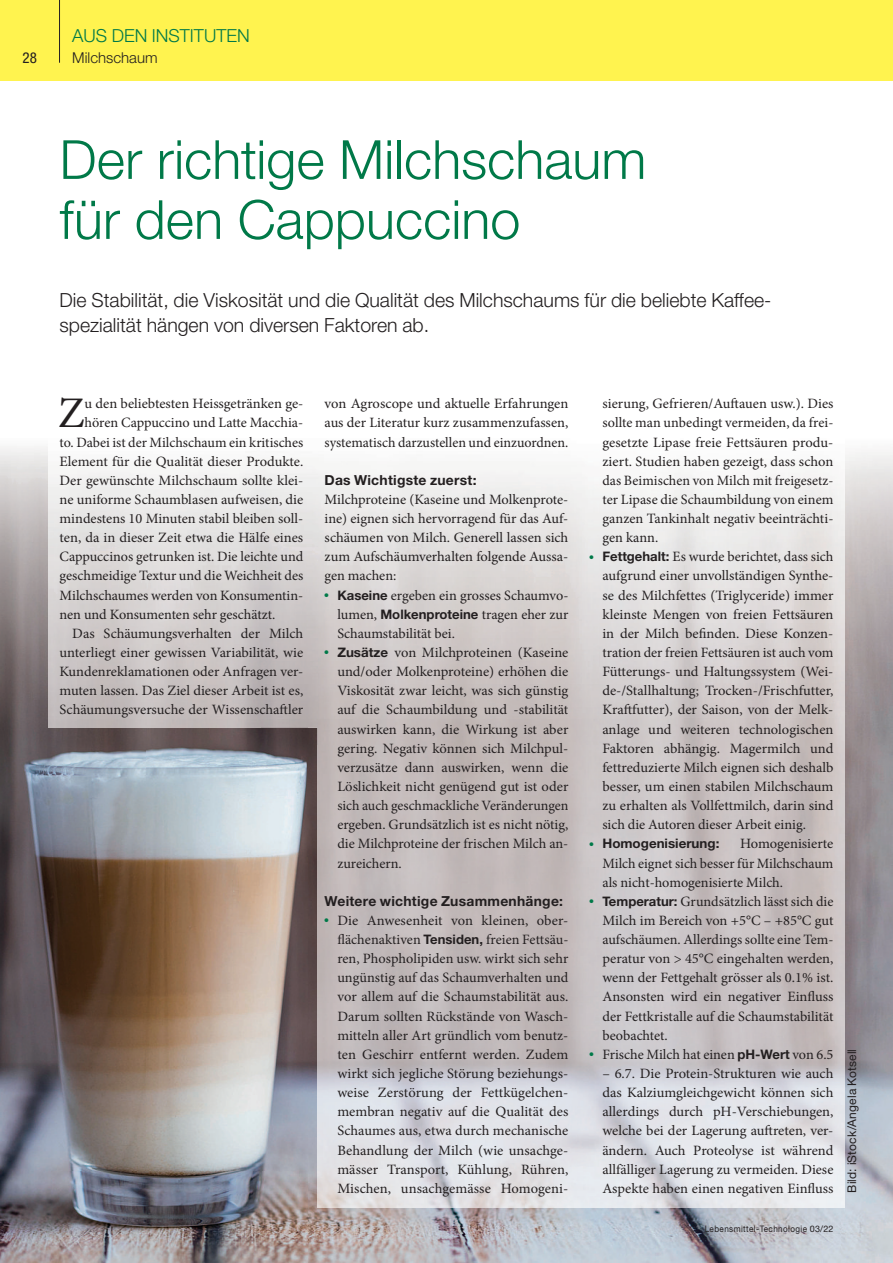
<style>
.page{position:relative;width:893px;height:1263px;background:#fff}
.page>*{position:absolute;margin:0;border:0;box-sizing:border-box;transform-origin:0 0}
.t1{font:300 54px/60px "Helvetica Neue LT Std";color:#007948}
.t2{font:43.65px "Minion Pro";color:#231f20}
.t3{font:300 19.5px/25.5px "Helvetica Neue LT Std";color:#231f20}
.t4{font:300 18px "Helvetica Neue LT Std";color:#007948}
.t5{font:300 15px "Helvetica Neue LT Std";color:#231f20}
.t6{font:condensed 15px "Helvetica Neue LT Std";color:#231f20}
.t7{font:14.25px/19.2px "Minion Pro";color:#231f20;text-align:justify}
.t8{font:700 13.8px "Helvetica Neue LT Std";letter-spacing:.02em;color:#231f20}
.t9{font:700 13.2px "Helvetica Neue LT Std";color:#231f20}
.t10{font:12px "Helvetica Neue LT Std";letter-spacing:.015em;color:#231f20}
.t11{font:9px "Helvetica Neue LT Std";letter-spacing:.05em;color:#231f20;scale:.9 1}
.s1{font-family:"Helvetica Neue LT Std";font-weight:700;font-size:13.2px}
</style>
<div class="page">
<div style="left:0;top:0;width:893px;height:81px;background:#fff34f"></div>
<img style="left:0;top:446px;width:49px;height:254px">
<img style="left:844px;top:452px;width:49px;height:562px">
<img style="left:0;top:700px;width:147px;height:471px">
<img style="left:147px;top:728px;width:160px;height:443px">
<img style="left:307px;top:746px;width:53px;height:517px">
<img style="left:840px;top:1014px;width:53px;height:249px">
<img style="left:0;top:1171px;width:307px;height:92px">
<img style="left:360px;top:1207px;width:480px;height:56px">
<img style="left:261px;top:592px;width:424px;height:154px">
<img style="left:317px;top:746px;width:368px;height:461px">
<hr style="left:59px;top:0;width:1px;height:63px;background:#231f20">
<p class="t6" style="left:23px;top:49px;width:16px">28</p>
<p class="t4" style="left:72px;top:24px;width:179px">AUS DEN INSTITUTEN</p>
<p class="t5" style="left:72px;top:48px;width:87px">Milchschaum</p>
<h1 class="t1" style="left:60px;top:129px;width:588px">Der richtige Milchschaum für den Cappuccino</h1>
<h3 class="t3" style="left:60px;top:287px;width:713px">Die Stabilität, die Viskosität und die Qualität des Milchschaums für die beliebte Kaffee&shy;spezialität hängen von diversen Faktoren ab.</h3>
<h2 class="t2" style="left:58px;top:387px;width:28px">Z</h2>
<p class="t7" style="left:85px;top:394px;width:220px">u den beliebtesten Heissgetränken ge-</p>
<p class="t7" style="left:85px;top:413px;width:220px">hören Cappuccino und Latte Macchia-</p>
<p class="t7" style="left:60px;top:432px;width:245px">to. Dabei ist der Milchschaum ein kritisches</p>
<p class="t7" style="left:60px;top:451px;width:245px">Element für die Qualität dieser Produkte.</p>
<p class="t7" style="left:60px;top:470px;width:245px">Der gewünschte Milchschaum sollte klei-</p>
<p class="t7" style="left:60px;top:489px;width:245px">ne uniforme Schaumblasen aufweisen, die</p>
<p class="t7" style="left:60px;top:508px;width:245px">mindestens 10 Minuten stabil bleiben soll-</p>
<p class="t7" style="left:60px;top:528px;width:245px">ten, da in dieser Zeit etwa die Hälfe eines</p>
<p class="t7" style="left:60px;top:547px;width:245px">Cappuccinos getrunken ist. Die leichte und</p>
<p class="t7" style="left:60px;top:566px;width:245px">geschmeidige Textur und die Weichheit des</p>
<p class="t7" style="left:60px;top:585px;width:245px">Milchschaumes werden von Konsumentin-</p>
<p class="t7" style="left:60px;top:604px;width:217px">nen und Konsumenten sehr geschätzt.</p>
<p class="t7" style="left:72px;top:623px;width:233px">Das Schäumungsverhalten der Milch</p>
<p class="t7" style="left:60px;top:642px;width:245px">unterliegt einer gewissen Variabilität, wie</p>
<p class="t7" style="left:60px;top:662px;width:245px">Kundenreklamationen oder Anfragen ver-</p>
<p class="t7" style="left:60px;top:681px;width:245px">muten lassen. Das Ziel dieser Arbeit ist es,</p>
<p class="t7" style="left:60px;top:700px;width:245px">Schäumungsversuche der Wissenschaftler</p>
<p class="t7" style="left:325px;top:394px;width:245px">von Agroscope und aktuelle Erfahrungen aus der Literatur kurz zusammenzufassen, systematisch darzustellen und einzuordnen.</p>
<p class="t8" style="left:325px;top:471px;width:154px">Das Wichtigste zuerst:</p>
<p class="t7" style="left:325px;top:489px;width:245px">Milchproteine (Kaseine und Molkenprote&shy;ine) eignen sich hervorragend für das Auf&shy;schäumen von Milch. Generell lassen sich zum Aufschäumverhalten folgende Aussa&shy;gen machen:</p>
<p class="t7" style="left:337px;top:585px;width:233px;text-indent:-13px"><sup>●</sup> <span class="s1">Kaseine</span> ergeben ein grosses Schaumvo&shy;lumen, <span class="s1">Molkenproteine</span> tragen eher zur Schaumstabilität bei.</p>
<p class="t7" style="left:337px;top:642px;width:233px;text-indent:-13px"><sup>●</sup> <span class="s1">Zusätze</span> von Milchproteinen (Kaseine und/oder Molkenproteine) erhöhen die Viskosität zwar leicht, was sich günstig auf die Schaumbildung und -stabilität auswirken kann, die Wirkung ist aber gering. Negativ können sich Milchpul&shy;verzusätze dann auswirken, wenn die Löslichkeit nicht genügend gut ist oder sich auch geschmackliche Veränderungen ergeben. Grundsätzlich ist es nicht nötig, die Milchproteine der frischen Milch an&shy;zureichern.</p>
<p class="t8" style="left:325px;top:892px;width:240px">Weitere wichtige Zusammenhänge:</p>
<p class="t7" style="left:337px;top:910px;width:233px;text-indent:-13px"><sup>●</sup> Die Anwesenheit von kleinen, ober&shy;flächenaktiven <span class="s1">Tensiden,</span> freien Fettsäu&shy;ren, Phospholipiden usw. wirkt sich sehr ungünstig auf das Schaumverhalten und vor allem auf die Schaumstabilität aus.<br>Darum sollten Rückstände von Wasch&shy;mitteln aller Art gründlich vom benutz&shy;ten Geschirr entfernt werden. Zudem wirkt sich jegliche Störung beziehungs&shy;weise Zerstörung der Fettkügelchen&shy;membran negativ auf die Qualität des Schaumes aus, etwa durch mechanische Behandlung der Milch (wie unsachge&shy;mässer Transport, Kühlung, Rühren, Mischen, unsachgemässe Homogeni-</p>
<p class="t7" style="left:602px;top:394px;width:233px">sierung, Gefrieren/Auftauen usw.). Dies sollte man unbedingt vermeiden, da frei&shy;gesetzte Lipase freie Fettsäuren produ&shy;ziert. Studien haben gezeigt, dass schon das Beimischen von Milch mit freigesetz&shy;ter Lipase die Schaumbildung von einem ganzen Tankinhalt negativ beeinträchti&shy;gen kann.</p>
<p class="t7" style="left:602px;top:547px;width:233px;text-indent:-13px"><sup>●</sup> <span class="s1">Fettgehalt:</span> Es wurde berichtet, dass sich aufgrund einer unvollständigen Synthe&shy;se des Milchfettes (Triglyceride) immer kleinste Mengen von freien Fettsäuren in der Milch befinden. Diese Konzen&shy;tration der freien Fettsäuren ist auch vom Fütterungs- und Haltungssystem (Wei&shy;de-/Stallhaltung; Trocken-/Frischfutter, Kraftfutter), der Saison, von der Melk&shy;anlage und weiteren technologischen Faktoren abhängig. Magermilch und fettreduzierte Milch eignen sich deshalb besser, um einen stabilen Milchschaum zu erhalten als Vollfettmilch, darin sind sich die Autoren dieser Arbeit einig.</p>
<p class="t9" style="left:590px;top:835px;width:131px"><sup>●</sup> Homogenisierung:</p>
<p class="t7" style="left:602px;top:834px;width:233px;text-indent:138px">Homogenisierte Milch eignet sich besser für Milchschaum als nicht-homogenisierte Milch.</p>
<p class="t7" style="left:602px;top:891px;width:233px;text-indent:-13px"><sup>●</sup> <span class="s1">Temperatur:</span> Grundsätzlich lässt sich die Milch im Bereich von +5°C – +85°C gut aufschäumen. Allerdings sollte eine Tem&shy;peratur von &gt; 45°C eingehalten werden, wenn der Fettgehalt grösser als 0.1% ist.<br>Ansonsten wird ein negativer Einfluss der Fettkristalle auf die Schaumstabilität beobachtet.</p>
<p class="t7" style="left:590px;top:1044px;width:245px"><sup>●</sup> Frische Milch hat einen <span class="s1">pH-Wert</span> von 6.5</p>
<p class="t7" style="left:602px;top:1063px;width:233px">– 6.7. Die Protein-Strukturen wie auch das Kalziumgleichgewicht können sich allerdings durch pH-Verschiebungen, welche bei der Lagerung auftreten, ver&shy;ändern. Auch Proteolyse ist während allfälliger Lagerung zu vermeiden. Diese Aspekte haben einen negativen Einfluss</p>
<p class="t11" style="left:705px;top:1223px;width:145px">Lebensmittel-Technologie 03/22</p>
<p class="t10" style="left:845px;top:1193px;width:145px;rotate:-90deg">Bild: iStock/Angela Kotsell</p>
</div>
